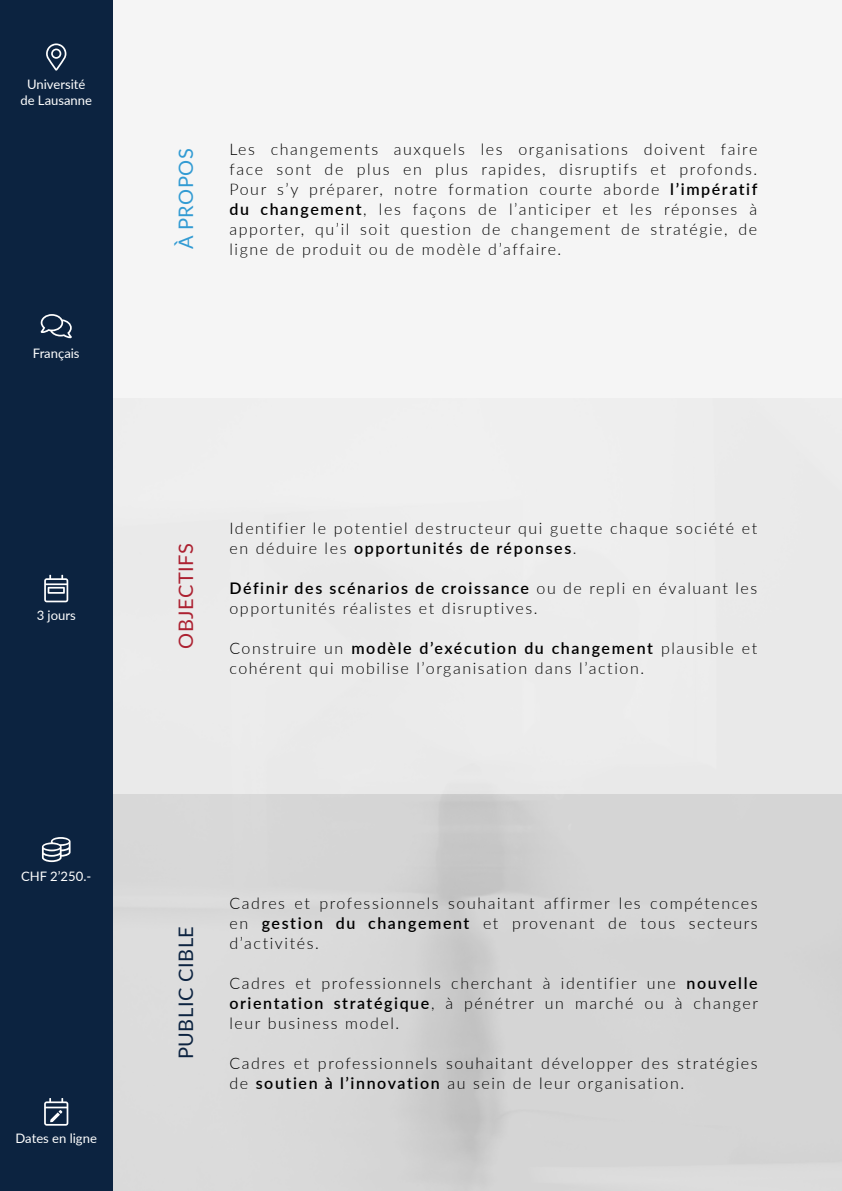
<style>
.page{position:relative;width:842px;height:1191px;background:#fff}
.page>*{position:absolute;margin:0;border:0;box-sizing:border-box;transform-origin:0 0}
.t1{font:20px "Lato";letter-spacing:.025em;color:#0c2340}
.t2{font:20px "Lato";letter-spacing:.025em;color:#ac2131}
.t3{font:20px "Lato";letter-spacing:.015em;color:#329bd3}
.t4{font:300 16px/20px "Lato";letter-spacing:.1em;color:#000}
.t5{font:13px/16.4px "Lato";color:#fff;text-align:center}
.s1{font-weight:600}
</style>
<div class="page">
<div style="left:0;top:0;width:842px;height:398px;background:#f5f5f5"></div>
<div style="left:0;top:0;width:113px;height:1191px;background:#0c2340"></div>
<svg style="left:46px;top:43px;width:20px;height:28px"></svg>
<svg style="left:42px;top:837px;width:29px;height:25px"></svg>
<svg style="left:44px;top:1098px;width:24px;height:27px"></svg>
<svg style="left:41px;top:314px;width:31px;height:24px"></svg>
<svg style="left:44px;top:575px;width:24px;height:27px"></svg>
<p class="t5" style="left:20px;top:75px;width:73px">Université de Lausanne</p>
<p class="t5" style="left:33px;top:344px;width:48px">Français</p>
<p class="t5" style="left:37px;top:607px;width:41px">3 jours</p>
<p class="t5" style="left:21px;top:868px;width:72px">CHF 2’250.-</p>
<p class="t5" style="left:16px;top:1130px;width:83px">Dates en ligne</p>
<p class="t3" style="left:174px;top:249px;width:103px;rotate:-90deg">À PROPOS</p>
<p class="t4" style="left:229px;top:139px;width:530px;text-align:justify">Les changements auxquels les organisations doivent faire face sont de plus en plus rapides, disruptifs et profonds.<br>Pour s’y préparer, notre formation courte aborde <span class="s1">l’impératif du changement</span>, les façons de l’anticiper et les réponses à apporter, qu’il soit question de changement de stratégie, de ligne de produit ou de modèle d’affaire.</p>
<p class="t2" style="left:174px;top:649px;width:107px;rotate:-90deg">OBJECTIFS</p>
<p class="t4" style="left:229px;top:518px;width:529px">Identifier le potentiel destructeur qui guette chaque société et en déduire les <span class="s1">opportunités de réponses</span>.</p>
<p class="t4" style="left:229px;top:578px;width:529px"><span class="s1">Définir des scénarios de croissance</span> ou de repli en évaluant les opportunités réalistes et disruptives.</p>
<p class="t4" style="left:229px;top:638px;width:529px">Construire un <span class="s1">modèle d’exécution du changement</span> plausible et cohérent qui mobilise l’organisation dans l’action.</p>
<p class="t1" style="left:174px;top:1059px;width:134px;rotate:-90deg">PUBLIC CIBLE</p>
<p class="t4" style="left:229px;top:892px;width:530px;text-align:justify">Cadres et professionnels souhaitant affirmer les compétences en <span class="s1">gestion du changement</span> et provenant de tous secteurs d’activités.</p>
<p class="t4" style="left:229px;top:972px;width:530px;text-align:justify">Cadres et professionnels cherchant à identifier une <span class="s1">nouvelle orientation stratégique</span>, à pénétrer un marché ou à changer leur business model.</p>
<p class="t4" style="left:229px;top:1052px;width:530px">Cadres et professionnels souhaitant développer des stratégies de <span class="s1">soutien à l’innovation</span> au sein de leur organisation.</p>
</div>
